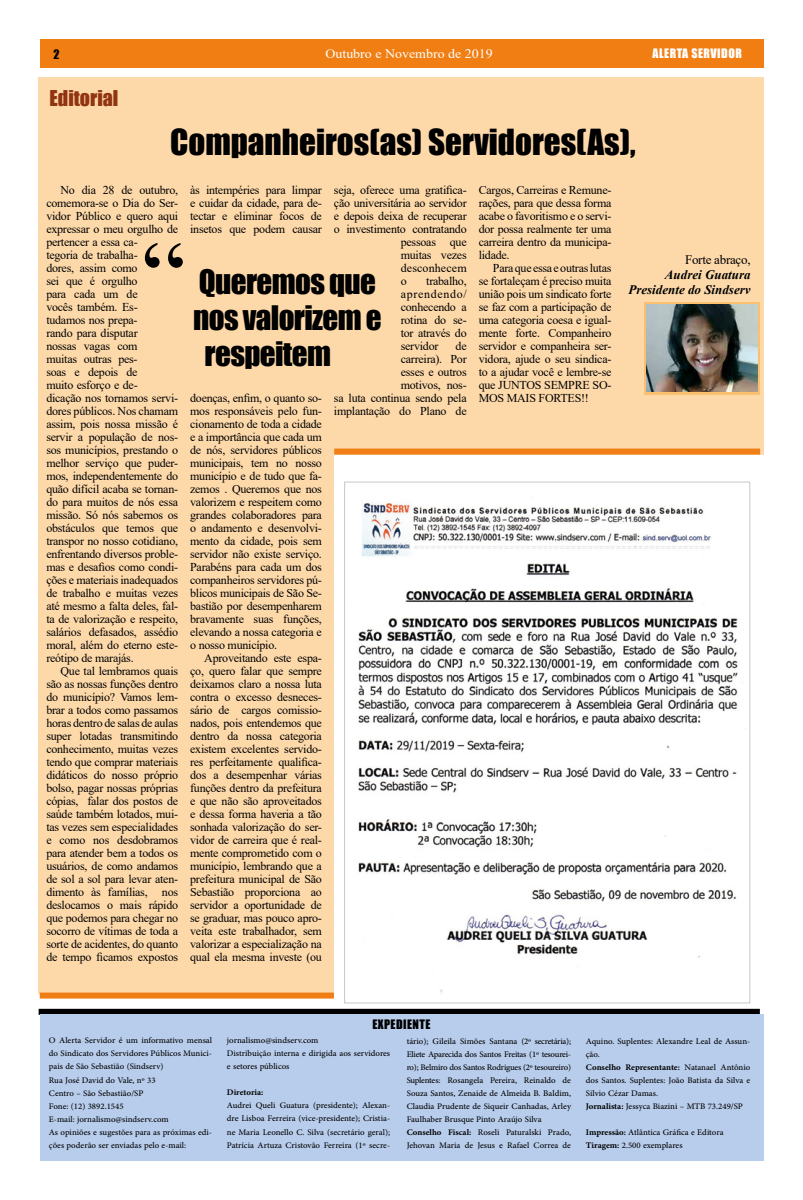
<style>
.page{position:relative;width:803px;height:1200px;background:#fff}
.page>*{position:absolute;margin:0;border:0;box-sizing:border-box;transform-origin:0 0}
.t1{font:99px "Times New Roman";color:#000}
.t2{font:33px "Impact";color:#000}
.t3{font:31px "Impact";letter-spacing:-.02em;color:#000}
.t4{font:20px "Impact";color:#913412}
.t5{font:italic 700 13px/15px "Times New Roman";color:#000;text-align:right}
.t6{font:13px "Times New Roman";color:#fff;scale:1.07 1}
.t7{font:13px "Times New Roman";letter-spacing:-.02em;color:#000}
.t8{font:12px/13px "Times New Roman";letter-spacing:-.02em;color:#000;text-align:justify}
.t9{font:12px/13px "Adobe Arabic";color:#000}
.t10{font:12px "Impact";letter-spacing:.04em;color:#fff}
.t11{font:12px "Times New Roman";letter-spacing:.01em;color:#000}
.t12{font:12px "Impact";letter-spacing:.04em;color:#000}
.t13{font:700 12px "Adobe Arabic";color:#000}
.s1{font-weight:700}
</style>
<div class="page">
<div style="left:40px;top:40px;width:723px;height:28px;background:#f17e13"></div>
<div style="left:334px;top:77px;width:429px;height:377px;background:#fdd9aa"></div>
<div style="left:39px;top:77px;width:295px;height:916px;background:#fdd9aa"></div>
<div style="left:40px;top:992px;width:294px;height:6px;background:#ef7e16"></div>
<div style="left:334px;top:448px;width:425px;height:6px;background:#ef7e16"></div>
<div style="left:39px;top:1008px;width:720px;height:6px;background:#000"></div>
<div style="left:40px;top:1013px;width:723px;height:146px;background:#b8cdec"></div>
<img style="left:355px;top:497px;width:390px;height:496px">
<svg style="left:644px;top:302px;width:115px;height:92px"></svg>
<img style="left:646px;top:305px;width:110px;height:86px">
<p class="t12" style="left:54px;top:45px;width:8px">2</p>
<h3 class="t4" style="left:50px;top:82px;width:70px">Editorial</h3>
<p class="t6" style="left:325px;top:45px;width:158px">Outubro e Novembro de 2019</p>
<p class="t10" style="left:652px;top:44px;width:91px">ALERTA SERVIDOR</p>
<h2 class="t2" style="left:170px;top:117px;width:467px">Companheiros(as) Servidores(As),</h2>
<p class="t8" style="left:190px;top:183px;width:133px">às intempéries para limpar e cuidar da cidade, para de&shy;tectar e eliminar focos de insetos que podem causar</p>
<p class="t8" style="left:334px;top:183px;width:134px">seja, oferece uma gratifica-</p>
<p class="t8" style="left:334px;top:196px;width:134px">ção universitária ao servidor</p>
<p class="t8" style="left:334px;top:209px;width:134px">e depois deixa de recuperar</p>
<p class="t8" style="left:334px;top:222px;width:134px">o investimento contratando</p>
<p class="t8" style="left:400px;top:235px;width:67px">pessoas que</p>
<p class="t8" style="left:400px;top:248px;width:67px">muitas vezes</p>
<p class="t11" style="left:400px;top:259px;width:67px">desconhecem</p>
<p class="t8" style="left:400px;top:274px;width:7px">o</p>
<p class="t8" style="left:46px;top:183px;width:133px;text-align:left;text-indent:14px">No dia 28 de outubro, comemora-se o Dia do Ser&shy;vidor Público e quero aqui expressar o meu orgulho de pertencer a essa ca-<br>tegoria de trabalha-<br>dores, assim como<br>sei que é orgulho<br>para cada um de<br>vocês também. Es&shy;tudamos nos prepa-<br>rando para disputar<br>nossas vagas com<br>muitas outras pes-<br>soas e depois de<br>muito esforço e de-<br>dicação nos tornamos servi&shy;dores públicos. Nos chamam assim, pois nossa missão é servir a população de nos&shy;sos municípios, prestando o melhor serviço que puder&shy;mos, independentemente do quão difícil acaba se tornan&shy;do para muitos de nós essa missão. Só nós sabemos os obstáculos que temos que transpor no nosso cotidiano, enfrentando diversos proble&shy;mas e desafios como condi&shy;ções e materiais inadequados de trabalho e muitas vezes até mesmo a falta deles, fal&shy;ta de valorização e respeito, salários defasados, assédio moral, além do eterno este&shy;reótipo de marajás.</p>
<p class="t8" style="left:46px;top:664px;width:133px;text-indent:14px">Que tal lembramos quais são as nossas funções dentro do município? Vamos lem&shy;brar a todos como passamos horas dentro de salas de aulas super lotadas transmitindo conhecimento, muitas vezes tendo que comprar materiais didáticos do nosso próprio bolso, pagar nossas próprias cópias, falar dos postos de saúde também lotados, mui&shy;tas vezes sem especialidades e como nos desdobramos para atender bem a todos os usuários, de como andamos de sol a sol para levar aten&shy;dimento às famílias, nos deslocamos o mais rápido que podemos para chegar no socorro de vítimas de toda a sorte de acidentes, do quanto de tempo ficamos expostos</p>
<p class="t8" style="left:478px;top:183px;width:134px">Cargos, Carreiras e Remune&shy;rações, para que dessa forma acabe o favoritismo e o servi&shy;dor possa realmente ter uma carreira dentro da municipa&shy;lidade.</p>
<p class="t8" style="left:478px;top:261px;width:134px;text-indent:14px">Para que essa e outras lutas se fortaleçam é preciso muita união pois um sindicato forte se faz com a participação de uma categoria coesa e igual&shy;mente forte. Companheiro servidor e companheira ser&shy;vidora, ajude o seu sindica&shy;to a ajudar você e lembre-se que JUNTOS SEMPRE SO-MOS MAIS FORTES!!</p>
<h1 class="t1" style="left:141px;top:207px;width:45px">“</h1>
<p class="t7" style="left:684px;top:250px;width:67px">Forte abraço,</p>
<p class="t5" style="left:628px;top:266px;width:124px">Audrei Guatura<br>Presidente do Sindserv</p>
<h3 class="t3" style="left:199px;top:258px;width:178px">Queremos que</h3>
<h3 class="t3" style="left:193px;top:294px;width:190px">nos valorizem e</h3>
<h3 class="t3" style="left:204px;top:330px;width:128px">respeitem</h3>
<p class="t8" style="left:400px;top:274px;width:67px;text-indent:25px">trabalho, aprendendo/ conhecendo a rotina do se&shy;tor através do servidor</p>
<p class="t8" style="left:334px;top:339px;width:134px;text-align:right">de<br>carreira). Por<br>esses e outros<br>motivos, nos-<br>sa luta continua sendo pela implantação do Plano de</p>
<p class="t8" style="left:190px;top:391px;width:133px">doenças, enfim, o quanto so&shy;mos responsáveis pelo fun&shy;cionamento de toda a cidade e a importância que cada um de nós, servidores públicos municipais, tem no nosso município e de tudo que fa&shy;zemos . Queremos que nos valorizem e respeitem como grandes colaboradores para o andamento e desenvolvi&shy;mento da cidade, pois sem servidor não existe serviço.<br>Parabéns para cada um dos companheiros servidores pú&shy;blicos municipais de São Se&shy;bastião por desempenharem bravamente suas funções, elevando a nossa categoria e o nosso município.</p>
<p class="t8" style="left:190px;top:651px;width:133px;text-indent:14px">Aproveitando este espa&shy;ço, quero falar que sempre deixamos claro a nossa luta contra o excesso desneces&shy;sário de cargos comissio&shy;nados, pois entendemos que dentro da nossa categoria existem excelentes servido&shy;res perfeitamente qualifica&shy;dos a desempenhar várias funções dentro da prefeitura e que não são aproveitados e dessa forma haveria a tão sonhada valorização do ser&shy;vidor de carreira que é real&shy;mente comprometido com o município, lembrando que a prefeitura municipal de São Sebastião proporciona ao servidor a oportunidade de se graduar, mas pouco apro&shy;veita este trabalhador, sem valorizar a especialização na qual ela mesma investe (ou</p>
<p class="t12" style="left:372px;top:1014px;width:60px">EXPEDIENTE</p>
<p class="t9" style="left:406px;top:1032px;width:166px">tário); Gileila Simões Santana (2º secretária); Eliete Aparecida dos Santos Freitas (1º tesourei&shy;ro); Belmiro dos Santos Rodrigues (2º tesoureiro)<br>Suplentes: Rosangela Pereira, Reinaldo de Souza Santos, Zenaide de Almeida B. Baldim, Claudia Prudente de Siqueir Canhadas, Arley Faulhaber Brusque Pinto Araújo Silva <span class="s1">Conselho Fiscal:</span> Roseli Paturalski Prado, Jehovan Maria de Jesus e Rafael Correa de</p>
<p class="t9" style="left:585px;top:1032px;width:166px">Aquino. Suplentes: Alexandre Leal de Assun&shy;ção.<br><span class="s1">Conselho Representante:</span> Natanael Antônio dos Santos. Suplentes: João Batista da Silva e Silvio Cézar Damas.<br><span class="s1">Jornalista:</span> Jessyca Biazini – MTB 73.249/SP</p>
<p class="t9" style="left:49px;top:1032px;width:165px">O Alerta Servidor é um informativo mensal do Sindicato dos Servidores Públicos Munici&shy;pais de São Sebastião (Sindserv)<br>Rua José David do Vale, nº 33<br>Centro – São Sebastião/SP<br>Fone: (12) 3892.1545<br>E-mail: jornalismo@sindserv.com<br>As opiniões e sugestões para as próximas edi&shy;ções poderão ser enviadas pelo e-mail:</p>
<p class="t9" style="left:227px;top:1032px;width:165px">jornalismo@sindserv.com<br>Distribuição interna e dirigida aos servidores e setores públicos</p>
<p class="t13" style="left:227px;top:1083px;width:38px">Diretoria:</p>
<p class="t9" style="left:227px;top:1097px;width:165px;text-align:justify">Audrei Queli Guatura (presidente); Alexan&shy;dre Lisboa Ferreira (vice-presidente); Cristia&shy;ne Maria Leonello C. Silva (secretário geral); Patrícia Artuza Cristovão Ferreira (1º secre-</p>
<p class="t9" style="left:585px;top:1123px;width:139px"><span class="s1">Impressão:</span> Atlântica Gráfica e Editora<br><span class="s1">Tiragem:</span> 2.500 exemplares</p>
</div>
